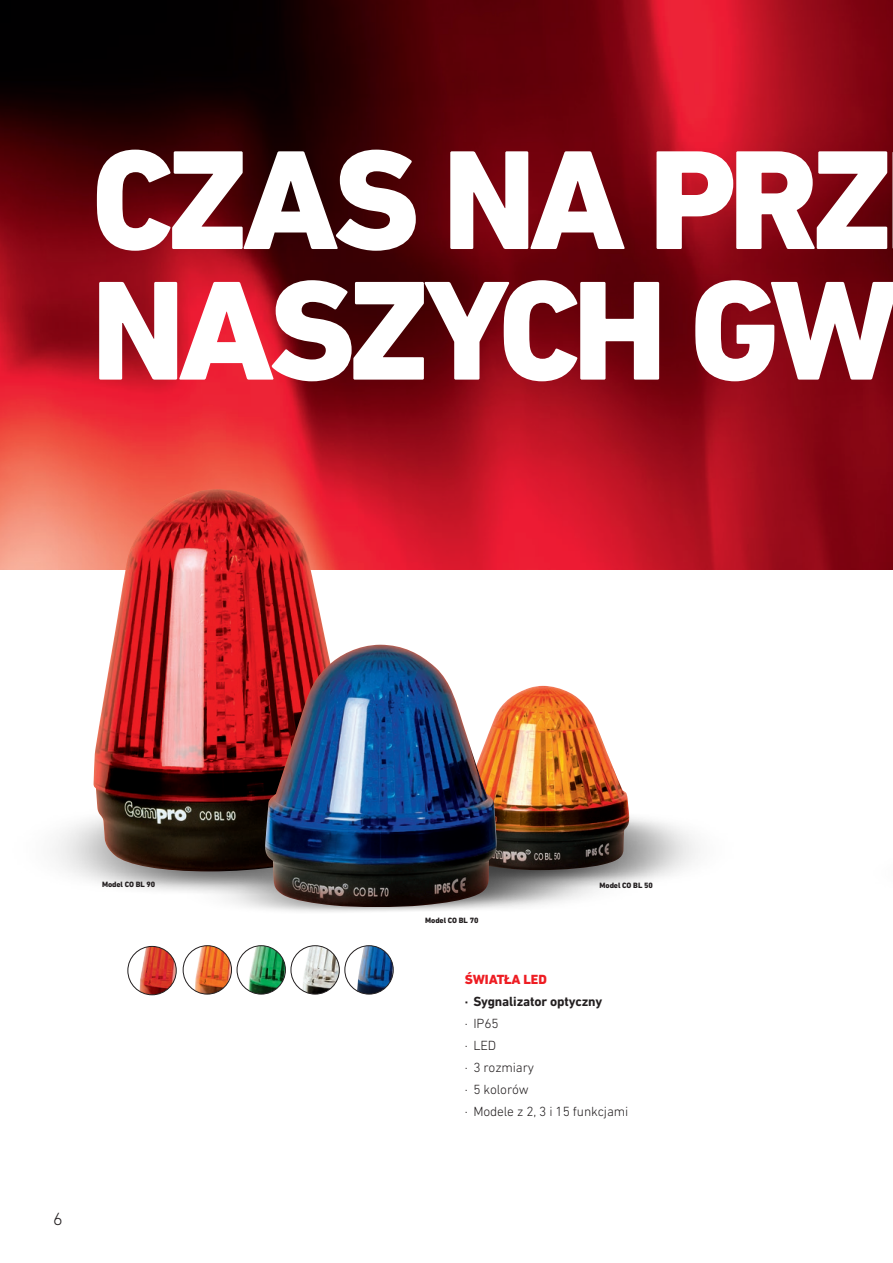
<style>
.page{position:relative;width:893px;height:1263px;background:#fff}
.page>*{position:absolute;margin:0;border:0;box-sizing:border-box;transform-origin:0 0}
.t1{font:800 143.7px/130.6px "DIN Next LT Pro";letter-spacing:-.05em;color:#fff}
.t2{font:300 18px "DIN Next LT Pro";color:#231f20}
.t3{font:300 13.5px/22px "DIN Next LT Pro";letter-spacing:-.01em;color:#231f20}
.t4{font:700 13.5px "DIN Next LT Pro";letter-spacing:-.01em;color:#231f20}
.t5{font:800 13.5px "DIN Next LT Pro";letter-spacing:-.01em;color:#ee1d23}
.t6{font:800 7.8px "DIN Next LT Pro";letter-spacing:-.01em;color:#231f20}
</style>
<div class="page">
<img style="left:0;top:0;width:893px;height:570px">
<img style="left:302px;top:946px;width:37px;height:48px">
<div style="left:291px;top:945px;width:49px;height:49px;border:1px solid #231f20;border-radius:50%"></div>
<img style="left:195px;top:946px;width:37px;height:48px">
<div style="left:183px;top:945px;width:49px;height:49px;border:1px solid #231f20;border-radius:50%"></div>
<img style="left:248px;top:946px;width:37px;height:48px">
<div style="left:237px;top:945px;width:49px;height:49px;border:1px solid #231f20;border-radius:50%"></div>
<img style="left:357px;top:946px;width:36px;height:48px">
<div style="left:345px;top:945px;width:49px;height:49px;border:1px solid #231f20;border-radius:50%"></div>
<img style="left:55px;top:820px;width:452px;height:74px">
<img style="left:497px;top:817px;width:219px;height:71px">
<img style="left:497px;top:686px;width:133px;height:184px">
<img style="left:93px;top:489px;width:258px;height:382px">
<img style="left:265px;top:645px;width:232px;height:263px">
<img style="left:139px;top:946px;width:37px;height:49px">
<div style="left:128px;top:946px;width:49px;height:49px;border:1px solid #231f20;border-radius:50%"></div>
<h1 class="t1" style="left:91px;top:135px;width:810px">CZAS NA PRZ<br>NASZYCH GW</h1>
<h2 class="t2" style="left:53px;top:1209px;width:11px">6</h2>
<p class="t6" style="left:102px;top:880px;width:55px">Model CO BL 90</p>
<p class="t6" style="left:600px;top:880px;width:55px">Model CO BL 50</p>
<p class="t6" style="left:425px;top:915px;width:55px">Model CO BL 70</p>
<p class="t5" style="left:465px;top:971px;width:83px">ŚWIATŁA LED</p>
<p class="t4" style="left:465px;top:993px;width:139px">· Sygnalizator optyczny</p>
<p class="t3" style="left:465px;top:1012px;width:165px">· IP65<br>· LED<br>· 3 rozmiary<br>· 5 kolorów<br>· Modele z 2, 3 i 15 funkcjami</p>
</div>
